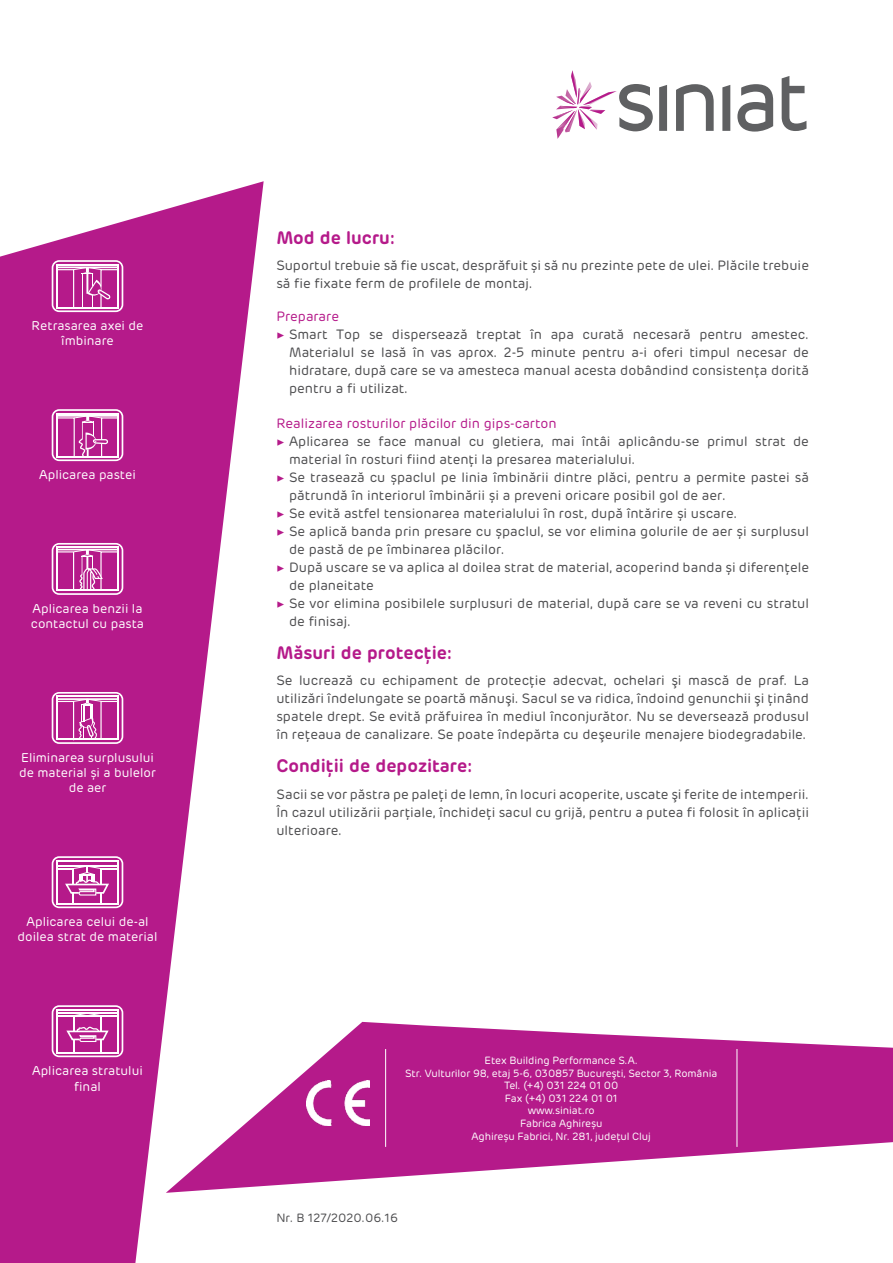
<style>
.page{position:relative;width:893px;height:1263px;background:#fff}
.page>*{position:absolute;margin:0;border:0;box-sizing:border-box;transform-origin:0 0}
.t1{font:600 18px "Rubrik";color:#b51a8a}
.t2{font:13.5px/18px "Rubrik";color:#4d4d4f;text-align:justify}
.t3{font:13.5px "Rubrik";color:#b51a8a}
.t4{font:12.75px/15.3px "Rubrik";color:#fff;text-align:center}
.t5{font:12px "Rubrik";color:#4d4d4f}
.t6{font:10.5px/12.6px "Rubrik";letter-spacing:-.01em;color:#fff;text-align:center}
.s1{font-family:"Minion Pro";color:#b51a8a}
</style>
<div class="page">
<svg style="left:737px;top:84px;width:36px;height:48px"></svg>
<svg style="left:659px;top:85px;width:8px;height:46px"></svg>
<svg style="left:676px;top:84px;width:38px;height:47px"></svg>
<svg style="left:722px;top:85px;width:8px;height:46px"></svg>
<svg style="left:782px;top:76px;width:24px;height:55px"></svg>
<svg style="left:552px;top:70px;width:101px;height:69px"></svg>
<svg style="left:0;top:181px;width:264px;height:1082px;fill:#b51a8a"></svg>
<svg style="left:166px;top:1022px;width:727px;height:171px;fill:#b51a8a"></svg>
<hr style="left:385px;top:1049px;width:1px;height:98px;background:#fff">
<hr style="left:737px;top:1049px;width:1px;height:98px;background:#fff">
<img style="left:307px;top:1080px;width:63px;height:45px">
<div style="left:52px;top:260px;width:71px;height:52px;border:2px solid #fff;border-radius:7px"></div>
<hr style="left:57px;top:264px;width:1px;height:44px;background:#fff">
<hr style="left:57px;top:264px;width:61px;height:1px;background:#fff">
<hr style="left:117px;top:264px;width:1px;height:44px;background:#fff">
<svg style="left:55px;top:266px;width:63px;height:43px"></svg>
<hr style="left:57px;top:413px;width:1px;height:44px;background:#fff">
<hr style="left:57px;top:413px;width:61px;height:1px;background:#fff">
<hr style="left:117px;top:413px;width:1px;height:44px;background:#fff">
<svg style="left:56px;top:415px;width:63px;height:43px"></svg>
<div style="left:52px;top:409px;width:71px;height:52px;border:2px solid #fff;border-radius:7px"></div>
<div style="left:52px;top:543px;width:71px;height:52px;border:2px solid #fff;border-radius:7px"></div>
<hr style="left:56px;top:547px;width:2px;height:44px;background:#fff">
<hr style="left:56px;top:547px;width:63px;height:1px;background:#fff">
<hr style="left:117px;top:547px;width:2px;height:44px;background:#fff">
<svg style="left:55px;top:549px;width:63px;height:43px"></svg>
<div style="left:52px;top:692px;width:71px;height:52px;border:2px solid #fff;border-radius:7px"></div>
<svg style="left:55px;top:689px;width:64px;height:52px"></svg>
<div style="left:52px;top:856px;width:71px;height:52px;border:2px solid #fff;border-radius:7px"></div>
<hr style="left:57px;top:860px;width:1px;height:44px;background:#fff">
<hr style="left:117px;top:860px;width:1px;height:44px;background:#fff">
<hr style="left:57px;top:860px;width:61px;height:1px;background:#fff">
<svg style="left:58px;top:865px;width:59px;height:39px"></svg>
<div style="left:52px;top:1005px;width:71px;height:52px;border:2px solid #fff;border-radius:7px"></div>
<hr style="left:57px;top:1009px;width:1px;height:44px;background:#fff">
<hr style="left:57px;top:1052px;width:61px;height:1px;background:#fff">
<hr style="left:117px;top:1009px;width:1px;height:44px;background:#fff">
<hr style="left:57px;top:1009px;width:61px;height:1px;background:#fff">
<hr style="left:58px;top:1015px;width:43px;height:1px;background:#fff">
<hr style="left:58px;top:1013px;width:60px;height:1px;background:#fff">
<svg style="left:65px;top:1012px;width:52px;height:40px"></svg>
<p class="t4" style="left:32px;top:318px;width:113px">Retrasarea axei de îmbinare</p>
<p class="t4" style="left:39px;top:467px;width:98px">Aplicarea pastei</p>
<p class="t4" style="left:31px;top:601px;width:115px;text-align:left">Aplicarea benzii la contactul cu pasta</p>
<p class="t4" style="left:19px;top:750px;width:138px">Eliminarea surplusului de material și a bulelor de aer</p>
<p class="t4" style="left:18px;top:914px;width:141px">Aplicarea celui de-al doilea strat de material</p>
<p class="t4" style="left:32px;top:1063px;width:112px">Aplicarea stratului final</p>
<h1 class="t1" style="left:276px;top:226px;width:120px">Mod de lucru:</h1>
<p class="t2" style="left:276px;top:256px;width:534px">Suportul trebuie să fie uscat, desprăfuit și să nu prezinte pete de ulei. Plăcile trebuie să fie fixate ferm de profilele de montaj.</p>
<p class="t3" style="left:276px;top:308px;width:64px">Preparare</p>
<p class="t2" style="left:276px;top:325px;width:534px"><span class="s1">▶</span> Smart Top se dispersează treptat în apa curată necesară pentru amestec.</p>
<p class="t2" style="left:289px;top:343px;width:521px">Materialul se lasă în vas aprox. 2-5 minute pentru a-i oferi timpul necesar de</p>
<p class="t2" style="left:289px;top:361px;width:521px">hidratare, după care se va amesteca manual acesta dobândind consistenţa dorită</p>
<p class="t2" style="left:289px;top:379px;width:120px">pentru a fi utilizat.</p>
<p class="t3" style="left:276px;top:414px;width:282px">Realizarea rosturilor plăcilor din gips-carton</p>
<p class="t2" style="left:276px;top:432px;width:534px"><span class="s1">▶</span> Aplicarea se face manual cu gletiera, mai întâi aplicându-se primul strat de</p>
<p class="t2" style="left:289px;top:450px;width:348px">material în rosturi fiind atenţi la presarea materialului.</p>
<p class="t2" style="left:276px;top:468px;width:534px"><span class="s1">▶</span> Se trasează cu șpaclul pe linia îmbinării dintre plăci, pentru a permite pastei să</p>
<p class="t2" style="left:289px;top:486px;width:438px">pătrundă în interiorul îmbinării și a preveni oricare posibil gol de aer.</p>
<p class="t2" style="left:276px;top:504px;width:462px"><span class="s1">▶</span> Se evită astfel tensionarea materialului în rost, după întărire și uscare.</p>
<p class="t2" style="left:276px;top:522px;width:534px"><span class="s1">▶</span> Se aplică banda prin presare cu șpaclul, se vor elimina golurile de aer și surplusul</p>
<p class="t2" style="left:289px;top:540px;width:217px">de pastă de pe îmbinarea plăcilor.</p>
<p class="t2" style="left:276px;top:558px;width:534px"><span class="s1">▶</span> După uscare se va aplica al doilea strat de material, acoperind banda și diferenţele</p>
<p class="t2" style="left:289px;top:576px;width:86px">de planeitate</p>
<p class="t2" style="left:276px;top:594px;width:534px"><span class="s1">▶</span> Se vor elimina posibilele surplusuri de material, după care se va reveni cu stratul</p>
<p class="t2" style="left:289px;top:612px;width:63px">de finisaj.</p>
<h1 class="t1" style="left:276px;top:641px;width:177px">Măsuri de protecţie:</h1>
<p class="t2" style="left:276px;top:671px;width:534px">Se lucrează cu echipament de protecţie adecvat, ochelari şi mască de praf. La utilizări îndelungate se poartă mănuşi. Sacul se va ridica, îndoind genunchii şi ţinând spatele drept. Se evită prăfuirea în mediul înconjurător. Nu se deversează produsul în reţeaua de canalizare. Se poate îndepărta cu deşeurile menajere biodegradabile.</p>
<h1 class="t1" style="left:276px;top:754px;width:197px">Condiţii de depozitare:</h1>
<p class="t2" style="left:276px;top:785px;width:534px">Sacii se vor păstra pe paleţi de lemn, în locuri acoperite, uscate şi ferite de intemperii.<br>În cazul utilizării parţiale, închideţi sacul cu grijă, pentru a putea fi folosit în aplicaţii ulterioare.</p>
<p class="t6" style="left:405px;top:1054px;width:314px">Etex Building Performance S.A.<br>Str. Vulturilor 98, etaj 5-6, 030857 Bucureşti, Sector 3, România<br>Tel. (+4) 031 224 01 00<br>Fax (+4) 031 224 01 01<br>www.siniat.ro<br>Fabrica Aghireșu<br>Aghireșu Fabrici, Nr. 281, judeţul Cluj</p>
<p class="t5" style="left:276px;top:1210px;width:123px">Nr. B 127/2020.06.16</p>
</div>
